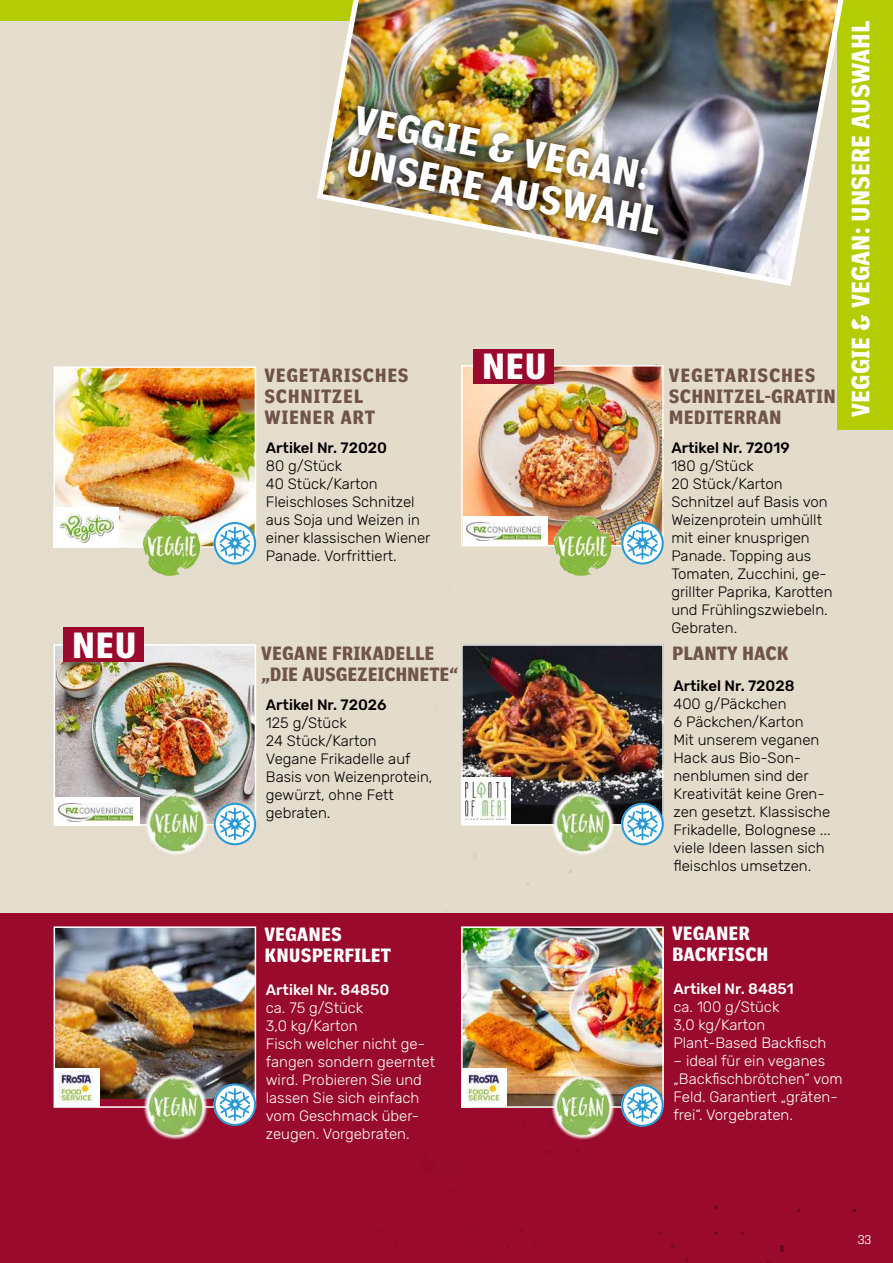
<style>
.page{position:relative;width:893px;height:1263px;background:#fff}
.page>*{position:absolute;margin:0;border:0;box-sizing:border-box;transform-origin:0 0}
.t1{font:700 40.5px/42px "Crowcamp";color:#fff}
.t2{font:700 36.9px "Crowcamp";color:#fff}
.t3{font:700 25.5px "Crowcamp";color:#fff}
.t4{font:700 19.5px/21px "Crowcamp";letter-spacing:.01em;color:#705449}
.t5{font:700 19.5px/21px "Crowcamp";color:#fff}
.t6{font:700 19.5px/21px "Crowcamp";letter-spacing:-.01em;color:#705449}
.t7{font:700 19.5px/21px "Crowcamp";letter-spacing:.03em;color:#705449}
.t8{font:300 15px/18px "Rubik";color:#000}
.t9{font:300 15px/18px "Rubik";color:#fff}
.t10{font:500 15px "Rubik";color:#000}
.t11{font:500 15px "Rubik";color:#fff}
.t12{font:condensed 12px "Eurostile";color:#fff}
</style>
<div class="page">
<div style="left:0;top:0;width:893px;height:914px;background:#e4dccb"></div>
<div style="left:0;top:914px;width:893px;height:349px;background:#990a2c"></div>
<img style="left:57px;top:929px;width:196px;height:169px">
<div style="left:54px;top:926px;width:202px;height:182px;border:2px solid #fff"></div>
<svg style="left:214px;top:1083px;width:42px;height:43px;background:#9db4cb"></svg>
<img style="left:464px;top:929px;width:197px;height:176px">
<div style="left:461px;top:926px;width:203px;height:182px;border:2px solid #fff"></div>
<img style="left:464px;top:368px;width:197px;height:175px">
<div style="left:461px;top:365px;width:203px;height:181px;border:2px solid #fff"></div>
<img style="left:57px;top:647px;width:196px;height:175px">
<div style="left:54px;top:644px;width:202px;height:181px;border:2px solid #fff"></div>
<img style="left:57px;top:369px;width:196px;height:176px">
<div style="left:54px;top:366px;width:202px;height:182px;border:2px solid #fff"></div>
<img style="left:464px;top:647px;width:197px;height:175px">
<div style="left:461px;top:644px;width:203px;height:181px;border:2px solid #fff"></div>
<div style="left:0;top:0;width:893px;height:21px;background:#b4cc04"></div>
<svg style="left:214px;top:522px;width:42px;height:42px;background:#b1d7e7"></svg>
<svg style="left:621px;top:522px;width:43px;height:42px;background:#adcddb"></svg>
<svg style="left:214px;top:803px;width:42px;height:42px;background:#add2e4"></svg>
<svg style="left:621px;top:803px;width:43px;height:42px;background:#9ec3d5"></svg>
<svg style="left:621px;top:1084px;width:43px;height:43px;background:#a4b4c8"></svg>
<img style="left:142px;top:515px;width:58px;height:61px">
<img style="left:553px;top:515px;width:58px;height:61px">
<img style="left:144px;top:789px;width:65px;height:66px">
<img style="left:143px;top:1073px;width:65px;height:66px">
<img style="left:550px;top:789px;width:66px;height:66px">
<img style="left:550px;top:1073px;width:66px;height:66px">
<div style="left:54px;top:507px;width:65px;height:41px;background:#fff"></div>
<img style="left:59px;top:515px;width:55px;height:28px">
<div style="left:461px;top:777px;width:49px;height:47px;background:#fff"></div>
<img style="left:466px;top:783px;width:40px;height:36px">
<div style="left:55px;top:1069px;width:44px;height:38px;background:#fff"></div>
<img style="left:59px;top:1071px;width:34px;height:32px">
<div style="left:463px;top:1069px;width:44px;height:38px;background:#fff"></div>
<img style="left:467px;top:1071px;width:34px;height:32px">
<div style="left:463px;top:517px;width:85px;height:28px;background:#fff"></div>
<img style="left:466px;top:523px;width:74px;height:18px">
<div style="left:55px;top:797px;width:85px;height:29px;background:#fff"></div>
<img style="left:59px;top:803px;width:73px;height:18px">
<div style="left:473px;top:349px;width:81px;height:35px;background:#990a2c"></div>
<div style="left:63px;top:627px;width:81px;height:35px;background:#990a2c"></div>
<div style="left:838px;top:0;width:55px;height:429px;background:#b4cc04"></div>
<img style="left:317px;top:0;width:527px;height:289px">
<div style="left:340px;top:98px;width:327px;height:145px;background:#000;opacity:.75"></div>
<h2 class="t2" style="left:72px;top:623px;width:67px">NEU</h2>
<h1 class="t1" style="left:359px;top:98px;width:322px;rotate:11deg">VEGGIE &amp; VEGAN:<br>UNSERE AUSWAHL</h1>
<h3 class="t7" style="left:264px;top:364px;width:146px">VEGETARISCHES<br>SCHNITZEL<br>WIENER ART</h3>
<p class="t10" style="left:266px;top:439px;width:123px">Artikel Nr. 72020</p>
<p class="t8" style="left:266px;top:457px;width:166px">80 g/Stück<br>40 Stück/Karton<br>Fleischloses Schnitzel aus Soja und Weizen in einer klassischen Wiener<br>Panade. Vorfrittiert.</p>
<h2 class="t2" style="left:482px;top:345px;width:67px">NEU</h2>
<h3 class="t6" style="left:261px;top:642px;width:198px">VEGANE FRIKADELLE „DIE AUSGEZEICHNETE“</h3>
<p class="t10" style="left:266px;top:696px;width:122px">Artikel Nr. 72026</p>
<p class="t8" style="left:266px;top:714px;width:168px">125 g/Stück<br>24 Stück/Karton<br>Vegane Frikadelle auf<br>Basis von Weizenprotein, gewürzt, ohne Fett gebraten.</p>
<h3 class="t4" style="left:669px;top:364px;width:168px">VEGETARISCHES<br>SCHNITZEL-GRATIN<br>MEDITERRAN</h3>
<p class="t10" style="left:671px;top:439px;width:120px">Artikel Nr. 72019</p>
<p class="t8" style="left:671px;top:457px;width:163px">180 g/Stück<br>20 Stück/Karton<br>Schnitzel auf Basis von<br>Weizenprotein umhüllt mit einer knusprigen<br>Panade. Topping aus<br>Tomaten, Zucchini, ge&shy;grillter Paprika, Karotten und Frühlingszwiebeln.<br>Gebraten.</p>
<h3 class="t4" style="left:672px;top:643px;width:118px">PLANTY HACK</h3>
<p class="t10" style="left:673px;top:677px;width:123px">Artikel Nr. 72028</p>
<p class="t8" style="left:673px;top:695px;width:159px">400 g/Päckchen<br>6 Päckchen/Karton<br>Mit unserem veganen<br>Hack aus Bio-Son&shy;nenblumen sind der<br>Kreativität keine Gren&shy;zen gesetzt. Klassische<br>Frikadelle, Bolognese ... viele Ideen lassen sich fleischlos umsetzen.</p>
<h3 class="t3" style="left:846px;top:417px;width:398px;rotate:-90deg">VEGGIE &amp; VEGAN: UNSERE AUSWAHL</h3>
<h3 class="t5" style="left:264px;top:924px;width:128px">VEGANES<br>KNUSPERFILET</h3>
<p class="t11" style="left:266px;top:981px;width:125px">Artikel Nr. 84850</p>
<p class="t9" style="left:266px;top:999px;width:171px">ca. 75 g/Stück<br>3,0 kg/Karton<br>Fisch welcher nicht ge&shy;fangen sondern geerntet wird. Probieren Sie und lassen Sie sich einfach vom Geschmack über&shy;zeugen. Vorgebraten.</p>
<h3 class="t5" style="left:672px;top:922px;width:98px">VEGANER<br>BACKFISCH</h3>
<p class="t11" style="left:673px;top:980px;width:122px">Artikel Nr. 84851</p>
<p class="t9" style="left:673px;top:998px;width:154px">ca. 100 g/Stück<br>3,0 kg/Karton<br>Plant-Based Backfisch</p>
<p class="t9" style="left:673px;top:1052px;width:171px">– ideal für ein veganes „Backfischbrötchen“ vom<br>Feld. Garantiert „gräten&shy;frei“. Vorgebraten.</p>
<p class="t12" style="left:858px;top:1233px;width:15px">33</p>
</div>
